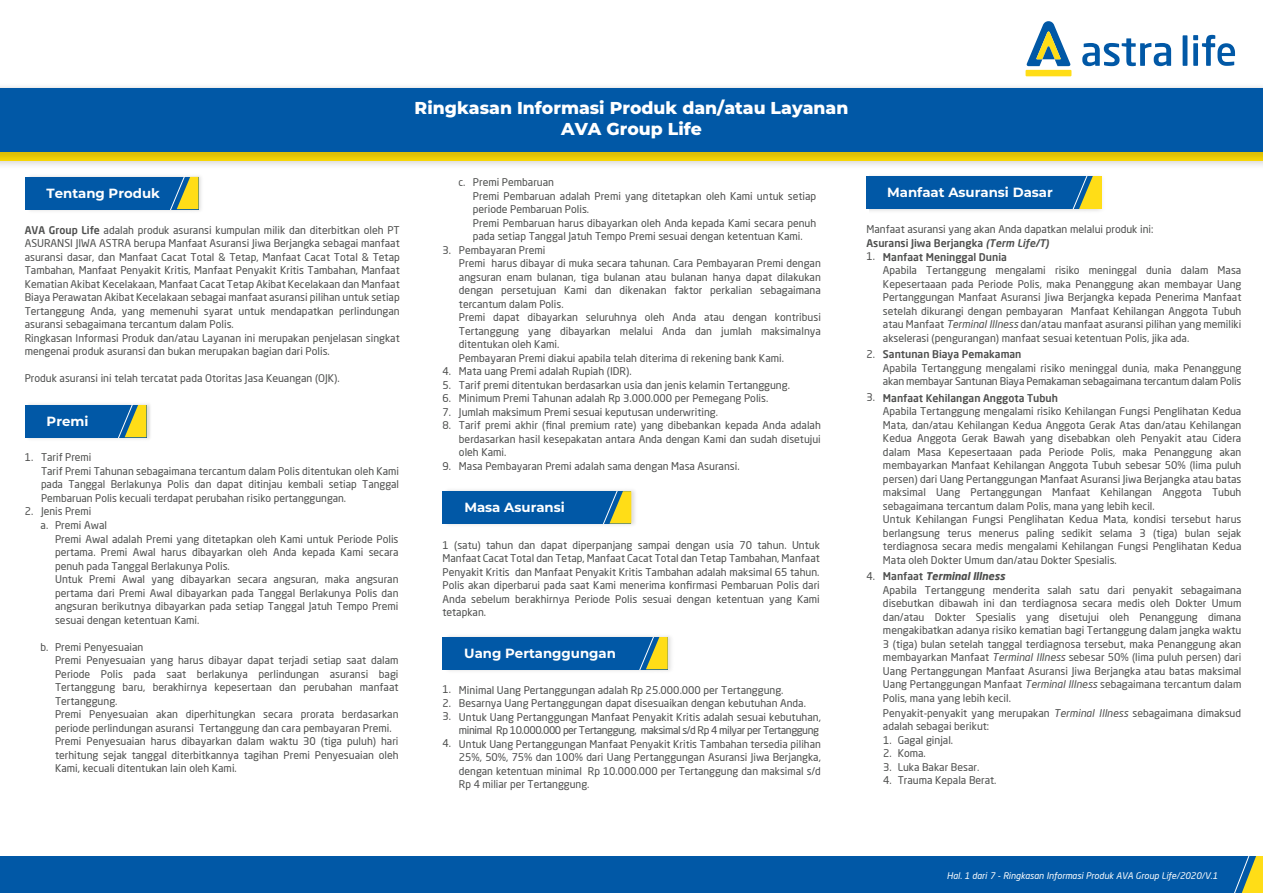
<style>
.page{position:relative;width:1263px;height:893px;background:#fff}
.page>*{position:absolute;margin:0;border:0;box-sizing:border-box;transform-origin:0 0}
.t1{font:800 17.25px/20.7px "Montserrat";color:#fff;text-align:center}
.t2{font:700 13.35px "Montserrat";color:#fff}
.t3{font:10.5px/13.5px "Neo Sans Pro";color:#4d4e4d}
.t4{font:10.5px/13.5px "Neo Sans Pro";letter-spacing:-.02em;color:#4d4e4d}
.t5{font:500 10.5px "Neo Sans Pro";color:#4d4e4d}
.t6{font:italic 9px "Neo Sans Pro";color:#fff}
.s1{font-weight:500}
.s2{font-weight:500;font-style:italic}
.s3{font-style:italic}
.s4{font-weight:700;font-style:italic}
</style>
<div class="page">
<img style="left:0;top:86px;width:1263px;height:78px">
<div style="left:0;top:88px;width:1263px;height:64px;background:#0158a6"></div>
<img style="left:25px;top:176px;width:176px;height:35px">
<div style="left:25px;top:177px;width:174px;height:32px;background:#0158a6"></div>
<svg style="left:170px;top:177px;width:29px;height:32px"></svg>
<div style="left:1025px;top:70px;width:46px;height:6px;background:#ffdd17"></div>
<svg style="left:1026px;top:21px;width:45px;height:45px"></svg>
<svg style="left:1082px;top:38px;width:89px;height:28px"></svg>
<svg style="left:1182px;top:35px;width:5px;height:31px"></svg>
<svg style="left:1193px;top:35px;width:42px;height:31px"></svg>
<img style="left:25px;top:404px;width:125px;height:35px">
<div style="left:25px;top:405px;width:121px;height:32px;background:#0158a6"></div>
<svg style="left:118px;top:405px;width:28px;height:32px"></svg>
<img style="left:443px;top:490px;width:192px;height:35px">
<div style="left:443px;top:491px;width:188px;height:32px;background:#0158a6"></div>
<svg style="left:603px;top:491px;width:28px;height:32px"></svg>
<img style="left:443px;top:636px;width:228px;height:35px">
<div style="left:442px;top:637px;width:226px;height:32px;background:#0158a6"></div>
<svg style="left:639px;top:637px;width:29px;height:32px"></svg>
<img style="left:869px;top:176px;width:233px;height:35px">
<div style="left:867px;top:176px;width:234px;height:32px;background:#0158a6"></div>
<svg style="left:1073px;top:176px;width:28px;height:32px"></svg>
<div style="left:0;top:857px;width:1263px;height:36px;background:#0158a6"></div>
<svg style="left:1234px;top:857px;width:29px;height:36px"></svg>
<p class="t2" style="left:47px;top:183px;width:115px">Tentang Produk</p>
<p class="t3" style="left:25px;top:223px;width:377px"><span class="s1">AVA Group Life</span> adalah produk asuransi kumpulan milik dan diterbitkan oleh PT ASURANSI JIWA ASTRA berupa Manfaat Asuransi Jiwa Berjangka sebagai manfaat asuransi dasar, dan Manfaat Cacat Total &amp; Tetap, Manfaat Cacat Total &amp; Tetap Tambahan, Manfaat Penyakit Kritis, Manfaat Penyakit Kritis Tambahan, Manfaat Kematian Akibat Kecelakaan, Manfaat Cacat Tetap Akibat Kecelakaan dan Manfaat Biaya Perawatan Akibat Kecelakaan sebagai manfaat asuransi pilihan untuk setiap Tertanggung Anda, yang memenuhi syarat untuk mendapatkan perlindungan asuransi sebagaimana tercantum dalam Polis.<br>Ringkasan Informasi Produk dan/atau Layanan ini merupakan penjelasan singkat mengenai produk asuransi dan bukan merupakan bagian dari Polis.</p>
<p class="t3" style="left:25px;top:371px;width:316px">Produk asuransi ini telah tercatat pada Otoritas Jasa Keuangan (OJK).</p>
<p class="t2" style="left:47px;top:411px;width:43px">Premi</p>
<p class="t3" style="left:25px;top:450px;width:10px">1.</p>
<p class="t3" style="left:25px;top:504px;width:10px">2.</p>
<p class="t3" style="left:41px;top:451px;width:360px">Tarif Premi<br>Tarif Premi Tahunan sebagaimana tercantum dalam Polis ditentukan oleh Kami pada Tanggal Berlakunya Polis dan dapat ditinjau kembali setiap Tanggal Pembaruan Polis kecuali terdapat perubahan risiko pertanggungan.<br>Jenis Premi</p>
<p class="t3" style="left:55px;top:518px;width:345px">Premi Awal<br>Premi Awal adalah Premi yang ditetapkan oleh Kami untuk Periode Polis pertama. Premi Awal harus dibayarkan oleh Anda kepada Kami secara penuh pada Tanggal Berlakunya Polis.<br>Untuk Premi Awal yang dibayarkan secara angsuran, maka angsuran pertama dari Premi Awal dibayarkan pada Tanggal Berlakunya Polis dan angsuran berikutnya dibayarkan pada setiap Tanggal Jatuh Tempo Premi sesuai dengan ketentuan Kami.</p>
<p class="t3" style="left:55px;top:640px;width:345px">Premi Penyesuaian<br>Premi Penyesuaian yang harus dibayar dapat terjadi setiap saat dalam Periode Polis pada saat berlakunya perlindungan asuransi bagi Tertanggung baru, berakhirnya kepesertaan dan perubahan manfaat Tertanggung.<br>Premi Penyesuaian akan diperhitungkan secara prorata berdasarkan periode perlindungan asuransi Tertanggung dan cara pembayaran Premi.<br>Premi Penyesuaian harus dibayarkan dalam waktu 30 (tiga puluh) hari terhitung sejak tanggal diterbitkannya tagihan Premi Penyesuaian oleh Kami, kecuali ditentukan lain oleh Kami.</p>
<p class="t3" style="left:41px;top:518px;width:9px">a.</p>
<p class="t3" style="left:41px;top:640px;width:9px">b.</p>
<h1 class="t1" style="left:415px;top:97px;width:435px">Ringkasan Informasi Produk dan/atau Layanan<br>AVA Group Life</h1>
<p class="t3" style="left:442px;top:243px;width:10px">3.</p>
<p class="t3" style="left:442px;top:364px;width:10px;text-align:justify">4.<br>5.<br>6.<br>7.<br>8.</p>
<p class="t3" style="left:442px;top:459px;width:10px">9.</p>
<p class="t3" style="left:458px;top:175px;width:8px">c.</p>
<p class="t3" style="left:473px;top:175px;width:345px">Premi Pembaruan<br>Premi Pembaruan adalah Premi yang ditetapkan oleh Kami untuk setiap periode Pembaruan Polis.<br>Premi Pembaruan harus dibayarkan oleh Anda kepada Kami secara penuh pada setiap Tanggal Jatuh Tempo Premi sesuai dengan ketentuan Kami.</p>
<p class="t3" style="left:459px;top:243px;width:363px">Pembayaran Premi<br>Premi harus dibayar di muka secara tahunan. Cara Pembayaran Premi dengan angsuran enam bulanan, tiga bulanan atau bulanan hanya dapat dilakukan dengan persetujuan Kami dan dikenakan faktor perkalian sebagaimana tercantum dalam Polis.<br>Premi dapat dibayarkan seluruhnya oleh Anda atau dengan kontribusi Tertanggung yang dibayarkan melalui Anda dan jumlah maksimalnya ditentukan oleh Kami.<br>Pembayaran Premi diakui apabila telah diterima di rekening bank Kami.<br>Mata uang Premi adalah Rupiah (IDR).<br>Tarif premi ditentukan berdasarkan usia dan jenis kelamin Tertanggung.<br>Minimum Premi Tahunan adalah Rp 3.000.000 per Pemegang Polis.<br>Jumlah maksimum Premi sesuai keputusan underwriting.<br>Tarif premi akhir (final premium rate) yang dibebankan kepada Anda adalah berdasarkan hasil kesepakatan antara Anda dengan Kami dan sudah disetujui oleh Kami.<br>Masa Pembayaran Premi adalah sama dengan Masa Asuransi.</p>
<p class="t2" style="left:464px;top:498px;width:102px">Masa Asuransi</p>
<p class="t3" style="left:442px;top:538px;width:379px;text-align:justify">1 (satu) tahun dan dapat diperpanjang sampai dengan usia 70 tahun. Untuk Manfaat Cacat Total dan Tetap, Manfaat Cacat Total dan Tetap Tambahan, Manfaat Penyakit Kritis dan Manfaat Penyakit Kritis Tambahan adalah maksimal 65 tahun.<br>Polis akan diperbarui pada saat Kami menerima konfirmasi Pembaruan Polis dari Anda sebelum berakhirnya Periode Polis sesuai dengan ketentuan yang Kami tetapkan.</p>
<p class="t2" style="left:464px;top:643px;width:153px">Uang Pertanggungan</p>
<p class="t3" style="left:442px;top:682px;width:10px;text-align:justify">1.<br>2.<br>3.</p>
<p class="t3" style="left:442px;top:736px;width:10px">4.</p>
<p class="t3" style="left:459px;top:683px;width:363px">Minimal Uang Pertanggungan adalah Rp 25.000.000 per Tertanggung.<br>Besarnya Uang Pertanggungan dapat disesuaikan dengan kebutuhan Anda.<br>Untuk Uang Pertanggungan Manfaat Penyakit Kritis adalah sesuai kebutuhan, minimal Rp 10.000.000 per Tertanggung, maksimal s/d Rp 4 milyar per Tertanggung Untuk Uang Pertanggungan Manfaat Penyakit Kritis Tambahan tersedia pilihan 25%, 50%, 75% dan 100% dari Uang Pertanggungan Asuransi Jiwa Berjangka, dengan ketentuan minimal Rp 10.000.000 per Tertanggung dan maksimal s/d Rp 4 miliar per Tertanggung.</p>
<p class="t2" style="left:887px;top:183px;width:167px">Manfaat Asuransi Dasar</p>
<p class="t3" style="left:866px;top:223px;width:288px">Manfaat asuransi yang akan Anda dapatkan melalui produk ini:<br><span class="s1">Asuransi Jiwa Berjangka</span> <span class="s2">(Term Life/T)</span></p>
<p class="t3" style="left:866px;top:250px;width:10px">1.</p>
<p class="t3" style="left:866px;top:347px;width:10px">2.</p>
<p class="t3" style="left:866px;top:391px;width:10px">3.</p>
<p class="t3" style="left:866px;top:569px;width:10px">4.</p>
<p class="t5" style="left:883px;top:250px;width:125px">Manfaat Meninggal Dunia</p>
<p class="t3" style="left:883px;top:263px;width:360px;text-align:justify">Apabila Tertanggung mengalami risiko meninggal dunia dalam Masa Kepesertaaan pada Periode Polis, maka Penanggung akan membayar Uang Pertanggungan Manfaat Asuransi Jiwa Berjangka kepada Penerima Manfaat setelah dikurangi dengan pembayaran Manfaat Kehilangan Anggota Tubuh atau Manfaat <span class="s3">Terminal Illness</span> dan/atau manfaat asuransi pilihan yang memiliki akselerasi (pengurangan) manfaat sesuai ketentuan Polis, jika ada.</p>
<p class="t5" style="left:883px;top:348px;width:140px">Santunan Biaya Pemakaman</p>
<p class="t4" style="left:883px;top:361px;width:360px">Apabila Tertanggung mengalami risiko meninggal dunia, maka Penanggung akan membayar Santunan Biaya Pemakaman sebagaimana tercantum dalam Polis</p>
<p class="t5" style="left:883px;top:391px;width:176px">Manfaat Kehilangan Anggota Tubuh</p>
<p class="t3" style="left:883px;top:404px;width:360px">Apabila Tertanggung mengalami risiko Kehilangan Fungsi Penglihatan Kedua Mata, dan/atau Kehilangan Kedua Anggota Gerak Atas dan/atau Kehilangan Kedua Anggota Gerak Bawah yang disebabkan oleh Penyakit atau Cidera dalam Masa Kepesertaaan pada Periode Polis, maka Penanggung akan membayarkan Manfaat Kehilangan Anggota Tubuh sebesar 50% (lima puluh persen) dari Uang Pertanggungan Manfaat Asuransi Jiwa Berjangka atau batas maksimal Uang Pertanggungan Manfaat Kehilangan Anggota Tubuh sebagaimana tercantum dalam Polis, mana yang lebih kecil.<br>Untuk Kehilangan Fungsi Penglihatan Kedua Mata, kondisi tersebut harus berlangsung terus menerus paling sedikit selama 3 (tiga) bulan sejak terdiagnosa secara medis mengalami Kehilangan Fungsi Penglihatan Kedua Mata oleh Dokter Umum dan/atau Dokter Spesialis.</p>
<p class="t3" style="left:883px;top:569px;width:360px"><span class="s1">Manfaat</span> <span class="s4">Terminal Illness<br></span>Apabila Tertanggung menderita salah satu dari penyakit sebagaimana disebutkan dibawah ini dan terdiagnosa secara medis oleh Dokter Umum dan/atau Dokter Spesialis yang disetujui oleh Penanggung dimana mengakibatkan adanya risiko kematian bagi Tertanggung dalam jangka waktu 3 (tiga) bulan setelah tanggal terdiagnosa tersebut, maka Penanggung akan membayarkan Manfaat <span class="s3">Terminal Illness</span> sebesar 50% (lima puluh persen) dari Uang Pertanggungan Manfaat Asuransi Jiwa Berjangka atau batas maksimal Uang Pertanggungan Manfaat <span class="s3">Terminal Illness</span> sebagaimana tercantum dalam Polis, mana yang lebih kecil.</p>
<p class="t3" style="left:883px;top:706px;width:360px">Penyakit-penyakit yang merupakan <span class="s3">Terminal Illness</span> sebagaimana dimaksud adalah sebagai berikut:<br>1.<br>2.<br>3.<br>4.</p>
<p class="t3" style="left:898px;top:733px;width:100px">Gagal ginjal.<br>Koma.<br>Luka Bakar Besar.<br>Trauma Kepala Berat.</p>
<p class="t6" style="left:873px;top:871px;width:242px">Hal. 1 dari 7 - Ringkasan Informasi Produk dan/atau Layanan</p>
<p class="t6" style="left:947px;top:871px;width:272px">Hal. 1 dari 7 - Ringkasan Informasi Produk AVA Group Life/2020/V.1</p>
</div>
